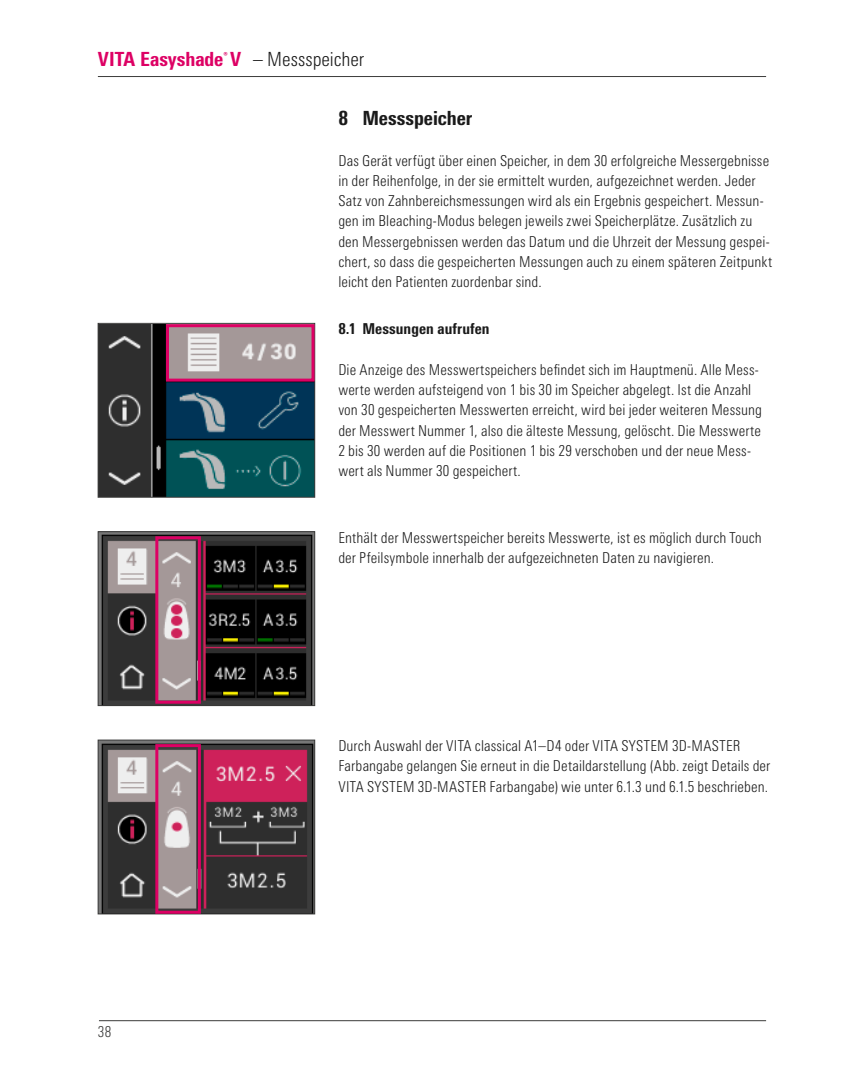
<style>
.page{position:relative;width:864px;height:1080px;background:#fff}
.page>*{position:absolute;margin:0;border:0;box-sizing:border-box;transform-origin:0 0}
.t1{font:800 condensed 19.5px "Univers Next Pro";color:#dd0064}
.t2{font:300 condensed 19.5px "Univers Next Pro";letter-spacing:-.005em;color:#1a1a1a}
.t3{font:800 condensed 19.5px "Univers Next Pro";letter-spacing:-.005em;color:#1a1a1a}
.t4{font:300 condensed 15px/20.2px "Univers Next Pro";letter-spacing:.005em;color:#1a1a1a}
.t5{font:800 condensed 15px "Univers Next Pro";letter-spacing:.005em;color:#1a1a1a}
.t6{font:300 condensed 15px "Univers Next Pro";color:#3b3b3a}
</style>
<div class="page">
<hr style="left:98px;top:76px;width:667px;height:1px;background:#3b3b3a">
<hr style="left:99px;top:1020px;width:666px;height:1px;background:#3b3b3a">
<img style="left:100px;top:533px;width:213px;height:171px">
<div style="left:98px;top:531px;width:217px;height:175px;border:1px solid #3b3b3a"></div>
<img style="left:100px;top:742px;width:213px;height:170px">
<div style="left:98px;top:740px;width:217px;height:174px;border:1px solid #3b3b3a"></div>
<div style="left:155px;top:536px;width:46px;height:168px;border:3px solid #dd0064"></div>
<img style="left:100px;top:325px;width:213px;height:170px">
<div style="left:98px;top:323px;width:217px;height:174px;border:1px solid #3b3b3a"></div>
<div style="left:166px;top:324px;width:148px;height:58px;border:3px solid #dd0064"></div>
<div style="left:155px;top:744px;width:46px;height:170px;border:3px solid #dd0064"></div>
<h1 class="t1" style="left:98px;top:47px;width:145px">VITA Easyshade<sup>®</sup> V</h1>
<h1 class="t2" style="left:253px;top:48px;width:112px">– Messspeicher</h1>
<h1 class="t3" style="left:338px;top:107px;width:135px">8 Messspeicher</h1>
<p class="t4" style="left:338px;top:150px;width:435px">Das Gerät verfügt über einen Speicher, in dem 30 erfolgreiche Messergebnisse in der Reihenfolge, in der sie ermittelt wurden, aufgezeichnet werden. Jeder Satz von Zahnbereichsmessungen wird als ein Ergebnis gespeichert. Messun&shy;gen im Bleaching-Modus belegen jeweils zwei Speicherplätze. Zusätzlich zu den Messergebnissen werden das Datum und die Uhrzeit der Messung gespei&shy;chert, so dass die gespeicherten Messungen auch zu einem späteren Zeitpunkt leicht den Patienten zuordenbar sind.</p>
<p class="t5" style="left:338px;top:320px;width:153px">8.1 Messungen aufrufen</p>
<p class="t4" style="left:338px;top:359px;width:425px">Die Anzeige des Messwertspeichers befindet sich im Hauptmenü. Alle Mess&shy;werte werden aufsteigend von 1 bis 30 im Speicher abgelegt. Ist die Anzahl von 30 gespeicherten Messwerten erreicht, wird bei jeder weiteren Messung der Messwert Nummer 1, also die älteste Messung, gelöscht. Die Messwerte 2 bis 30 werden auf die Positionen 1 bis 29 verschoben und der neue Mess&shy;wert als Nummer 30 gespeichert.</p>
<p class="t4" style="left:338px;top:527px;width:425px">Enthält der Messwertspeicher bereits Messwerte, ist es möglich durch Touch der Pfeilsymbole innerhalb der aufgezeichneten Daten zu navigieren.</p>
<p class="t4" style="left:338px;top:736px;width:433px">Durch Auswahl der VITA classical A1–D4 oder VITA SYSTEM 3D-MASTER<br>Farbangabe gelangen Sie erneut in die Detaildarstellung (Abb. zeigt Details der<br>VITA SYSTEM 3D-MASTER Farbangabe) wie unter 6.1.3 und 6.1.5 beschrieben.</p>
<p class="t6" style="left:98px;top:1023px;width:15px">38</p>
</div>
